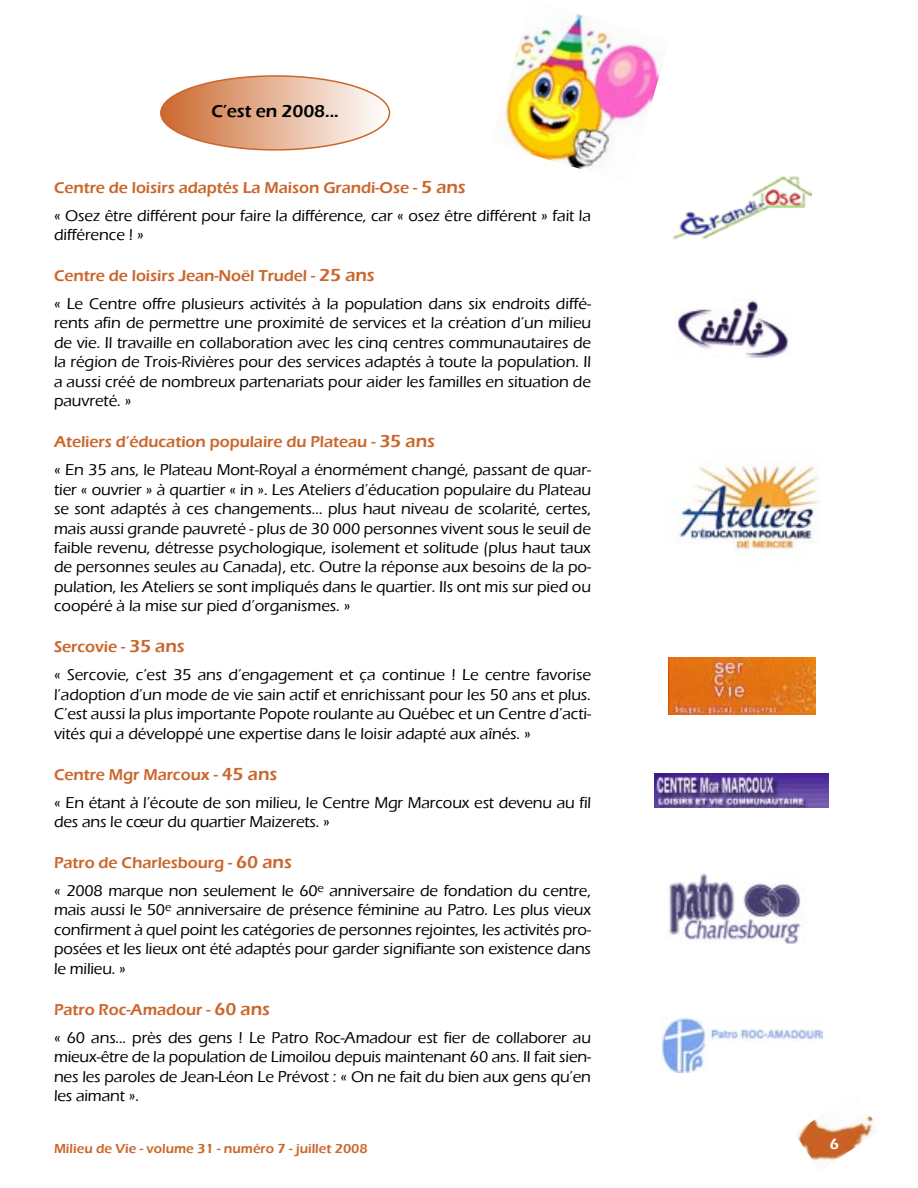
<style>
.page{position:relative;width:918px;height:1188px;background:#fff}
.page>*{position:absolute;margin:0;border:0;box-sizing:border-box;transform-origin:0 0}
.Corp_de_texte{font:600 18px "Eras ITC";letter-spacing:-.005em;color:#000}
.Corp_de_texte-2{font:500 16.2px/19.5px "Eras ITC";letter-spacing:-.005em;color:#000;text-align:justify}
.Corp_de_texte-3{font:600 16.2px "Eras ITC";letter-spacing:-.005em;color:#cb672c}
.Corp_de_texte-4{font:600 15.3px "Eras ITC";color:#fff}
.t1{font:600 13.5px "Eras ITC";color:#cb672c}
.s1{font-size:18px}
</style>
<div class="page">
<img style="left:672px;top:175px;width:140px;height:65px">
<img style="left:676px;top:300px;width:114px;height:58px">
<img style="left:664px;top:462px;width:155px;height:102px">
<img style="left:668px;top:658px;width:148px;height:57px">
<img style="left:655px;top:774px;width:174px;height:34px">
<img style="left:668px;top:873px;width:138px;height:71px">
<img style="left:661px;top:1017px;width:161px;height:56px">
<img style="left:796px;top:1114px;width:80px;height:53px">
<img style="left:496px;top:14px;width:166px;height:155px">
<div style="left:161px;top:76px;width:228px;height:74px;background:linear-gradient(to right,#cc6a30,#fefcfb);border-radius:50%"></div>
<div style="left:160px;top:75px;width:230px;height:76px;border:2px solid #cb672c;border-radius:50%"></div>
<p class="Corp_de_texte" style="left:211px;top:101px;width:129px">C’est en 2008...</p>
<p class="Corp_de_texte-3" style="left:54px;top:178px;width:413px">Centre de loisirs adaptés La Maison Grandi-Ose - <span class="s1">5 ans</span></p>
<p class="Corp_de_texte-2" style="left:54px;top:206px;width:539px">« Osez être différent pour faire la différence, car « osez être différent » fait la différence ! »</p>
<p class="Corp_de_texte-3" style="left:54px;top:267px;width:322px">Centre de loisirs Jean-Noël Trudel - <span class="s1">25 ans</span></p>
<p class="Corp_de_texte-2" style="left:54px;top:294px;width:539px">« Le Centre offre plusieurs activités à la population dans six endroits diffé&shy;rents afin de permettre une proximité de services et la création d’un milieu de vie. Il travaille en collaboration avec les cinq centres communautaires de la région de Trois-Rivières pour des services adaptés à toute la population. Il a aussi créé de nombreux partenariats pour aider les familles en situation de pauvreté. »</p>
<p class="Corp_de_texte-3" style="left:54px;top:433px;width:383px">Ateliers d’éducation populaire du Plateau - <span class="s1">35 ans</span></p>
<p class="Corp_de_texte-2" style="left:54px;top:460px;width:539px">« En 35 ans, le Plateau Mont-Royal a énormément changé, passant de quar&shy;tier « ouvrier » à quartier « in ». Les Ateliers d’éducation populaire du Plateau se sont adaptés à ces changements… plus haut niveau de scolarité, certes, mais aussi grande pauvreté - plus de 30 000 personnes vivent sous le seuil de faible revenu, détresse psychologique, isolement et solitude (plus haut taux de personnes seules au Canada), etc. Outre la réponse aux besoins de la po&shy;pulation, les Ateliers se sont impliqués dans le quartier. Ils ont mis sur pied ou coopéré à la mise sur pied d’organismes. »</p>
<p class="Corp_de_texte-3" style="left:54px;top:638px;width:132px">Sercovie - <span class="s1">35 ans</span></p>
<p class="Corp_de_texte-2" style="left:54px;top:665px;width:539px">« Sercovie, c’est 35 ans d’engagement et ça continue ! Le centre favorise l’adoption d’un mode de vie sain actif et enrichissant pour les 50 ans et plus.<br>C’est aussi la plus importante Popote roulante au Québec et un Centre d’acti&shy;vités qui a développé une expertise dans le loisir adapté aux aînés. »</p>
<p class="Corp_de_texte-3" style="left:54px;top:765px;width:225px">Centre Mgr Marcoux - <span class="s1">45 ans</span></p>
<p class="Corp_de_texte-2" style="left:54px;top:793px;width:539px">« En étant à l’écoute de son milieu, le Centre Mgr Marcoux est devenu au fil des ans le cœur du quartier Maizerets. »</p>
<p class="Corp_de_texte-3" style="left:54px;top:853px;width:239px">Patro de Charlesbourg - <span class="s1">60 ans</span></p>
<p class="Corp_de_texte-2" style="left:54px;top:881px;width:539px">« 2008 marque non seulement le 60<sup>e</sup> anniversaire de fondation du centre, mais aussi le 50<sup>e</sup> anniversaire de présence féminine au Patro. Les plus vieux confirment à quel point les catégories de personnes rejointes, les activités pro&shy;posées et les lieux ont été adaptés pour garder signifiante son existence dans le milieu. »</p>
<p class="Corp_de_texte-3" style="left:54px;top:1000px;width:218px">Patro Roc-Amadour - <span class="s1">60 ans</span></p>
<p class="Corp_de_texte-2" style="left:54px;top:1028px;width:539px">« 60 ans... près des gens ! Le Patro Roc-Amadour est fier de collaborer au mieux-être de la population de Limoilou depuis maintenant 60 ans. Il fait sien&shy;nes les paroles de Jean-Léon Le Prévost : « On ne fait du bien aux gens qu’en les aimant ».</p>
<p class="t1" style="left:54px;top:1141px;width:315px">Milieu de Vie - volume 31 - numéro 7 - juillet 2008</p>
<p class="Corp_de_texte-4" style="left:830px;top:1135px;width:11px">6</p>
</div>
